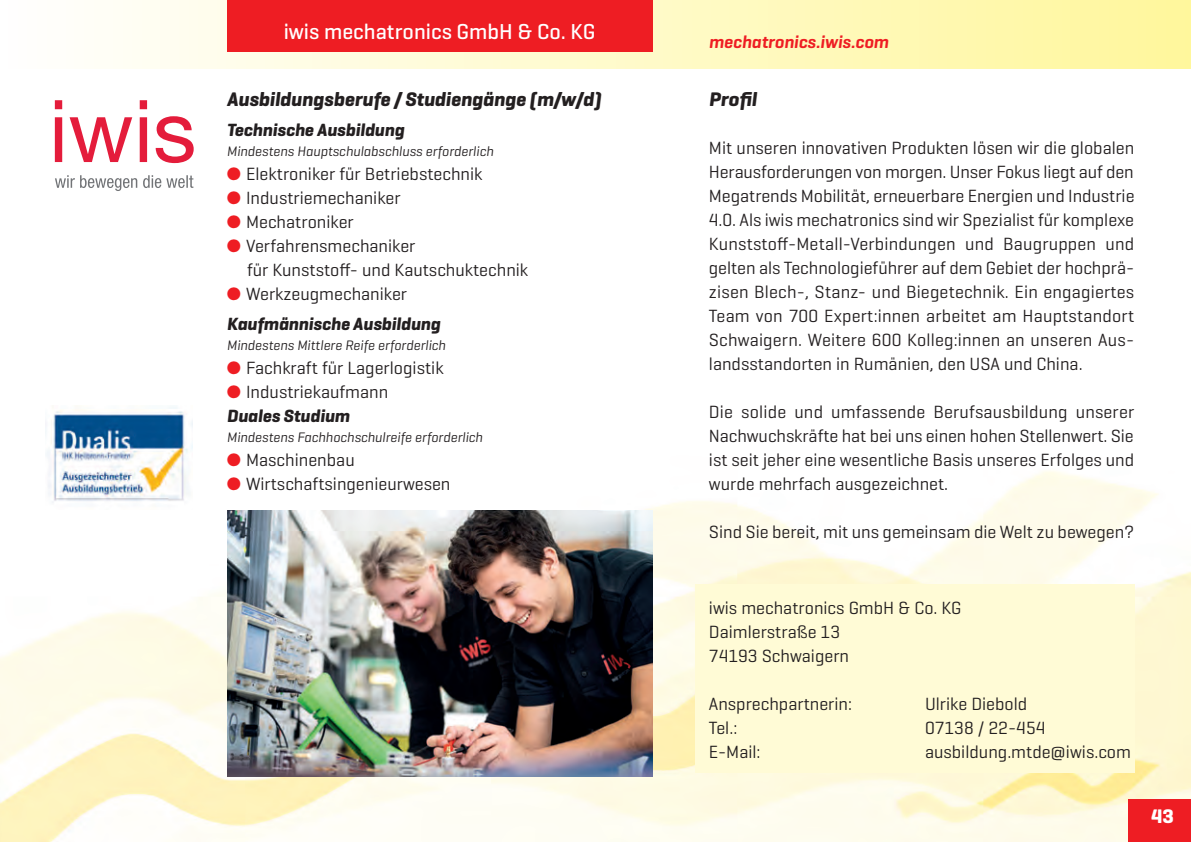
<style>
.page{position:relative;width:1191px;height:842px;background:#fff}
.page>*{position:absolute;margin:0;border:0;box-sizing:border-box;transform-origin:0 0}
.t1{font:500 22px "Geogrotesque";color:#fff}
.t2{font:italic 700 20px "Geogrotesque";color:#231f20}
.t3{font:700 20px "Geogrotesque";color:#fff}
.t4{font:18px/24px "Geogrotesque";color:#231f20}
.t5{font:italic 700 18px/30px "Geogrotesque";color:#231f20}
.t6{font:italic 600 18px "Geogrotesque";color:#ee1d23}
.t7{font:italic 14px "Geogrotesque";color:#231f20}
.s1{color:#ee1d23}
.s2{font-weight:400;font-style:normal}
.s3{font-weight:700;font-style:italic}
</style>
<div class="page">
<img style="left:0;top:444px;width:1191px;height:398px">
<img style="left:123px;top:0;width:1068px;height:68px">
<div style="left:1128px;top:799px;width:63px;height:43px;background:#ee1d23"></div>
<div style="left:694px;top:584px;width:440px;height:188px;background:#fffbd6"></div>
<div style="left:227px;top:0;width:425px;height:51px;background:#ee1d23"></div>
<svg style="left:55px;top:175px;width:138px;height:16px"></svg>
<svg style="left:55px;top:100px;width:139px;height:63px"></svg>
<img style="left:46px;top:407px;width:146px;height:102px">
<img style="left:228px;top:510px;width:424px;height:267px">
<p class="t1" style="left:284px;top:24px;width:313px">iwis mechatronics GmbH &amp; Co. KG</p>
<p class="t2" style="left:227px;top:92px;width:375px">Ausbildungsberufe / Studiengänge (m/w/d)</p>
<p class="t5" style="left:227px;top:116px;width:179px">Technische Ausbildung</p>
<p class="t7" style="left:227px;top:146px;width:268px">Mindestens Hauptschulabschluss erforderlich</p>
<p class="t4" style="left:227px;top:163px;width:257px"><span class="s1">●</span> Elektroniker für betriebstechnik</p>
<p class="t4" style="left:227px;top:187px;width:175px"><span class="s1">●</span> industriemechaniker</p>
<p class="t4" style="left:227px;top:211px;width:128px"><span class="s1">●</span> Mechatroniker</p>
<p class="t4" style="left:247px;top:235px;width:283px;text-indent:-20px"><span class="s1">●</span> Verfahrensmechaniker<br>für Kunststoff- und Kautschuktechnik</p>
<p class="t5" style="left:227px;top:280px;width:215px"><span class="s1">●</span> <span class="s2">werkzeugmechaniker<br></span>Kaufmännische Ausbildung</p>
<p class="t7" style="left:227px;top:340px;width:220px">Mindestens Mittlere Reife erforderlich</p>
<p class="t4" style="left:227px;top:357px;width:218px"><span class="s1">●</span> Fachkraft für Lagerlogistik</p>
<p class="t4" style="left:227px;top:381px;width:163px"><span class="s1">●</span> industriekaufmann<br><span class="s3">Duales Studium</span></p>
<p class="t7" style="left:227px;top:432px;width:257px">Mindestens Fachhochschulreife erforderlich</p>
<p class="t4" style="left:227px;top:449px;width:129px"><span class="s1">●</span> Maschinenbau</p>
<p class="t4" style="left:227px;top:473px;width:225px"><span class="s1">●</span> wirtschaftsingenieurwesen</p>
<p class="t6" style="left:709px;top:35px;width:181px">mechatronics.iwis.com</p>
<p class="t2" style="left:709px;top:92px;width:49px">Profil</p>
<p class="t4" style="left:709px;top:137px;width:427px;text-align:justify">Mit unseren innovativen produkten lösen wir die globalen Herausforderungen von morgen. Unser Fokus liegt auf den Megatrends Mobilität, erneuerbare Energien und industrie 4.0. Als iwis mechatronics sind wir spezialist für komplexe Kunststoff-Metall-Verbindungen und baugruppen und gelten als techno logieführer auf dem gebiet der hochprä&shy;zisen blech-, stanz- und biegetechnik. Ein engagiertes team von 700 Expert:innen arbeitet am Hauptstandort schwaigern. weitere 600 Kolleg:innen an unseren Aus&shy;landsstandorten in rumänien, den UsA und china.</p>
<p class="t4" style="left:709px;top:401px;width:427px;text-align:justify">Die solide und umfassende berufsausbildung unserer nachwuchskräfte hat bei uns einen hohen stellenwert. sie ist seit jeher eine wesentliche basis unseres Erfolges und wurde mehrfach ausgezeichnet.</p>
<p class="t4" style="left:709px;top:521px;width:427px">sind sie bereit, mit uns gemeinsam die welt zu bewegen?</p>
<p class="t4" style="left:709px;top:597px;width:254px">iwis mechatronics gmbH &amp; co. Kg<br>Daimlerstraße 13<br>74193 schwaigern</p>
<p class="t4" style="left:709px;top:693px;width:145px">Ansprechpartnerin:</p>
<p class="t4" style="left:925px;top:693px;width:104px">Ulrike Diebold</p>
<p class="t4" style="left:709px;top:717px;width:30px">tel.:</p>
<p class="t4" style="left:925px;top:717px;width:122px">07138 / 22-454</p>
<p class="t4" style="left:709px;top:741px;width:53px">E-Mail:</p>
<p class="t4" style="left:925px;top:741px;width:208px">ausbildung.mtde@iwis.com</p>
<p class="t3" style="left:1151px;top:809px;width:24px">43</p>
</div>
